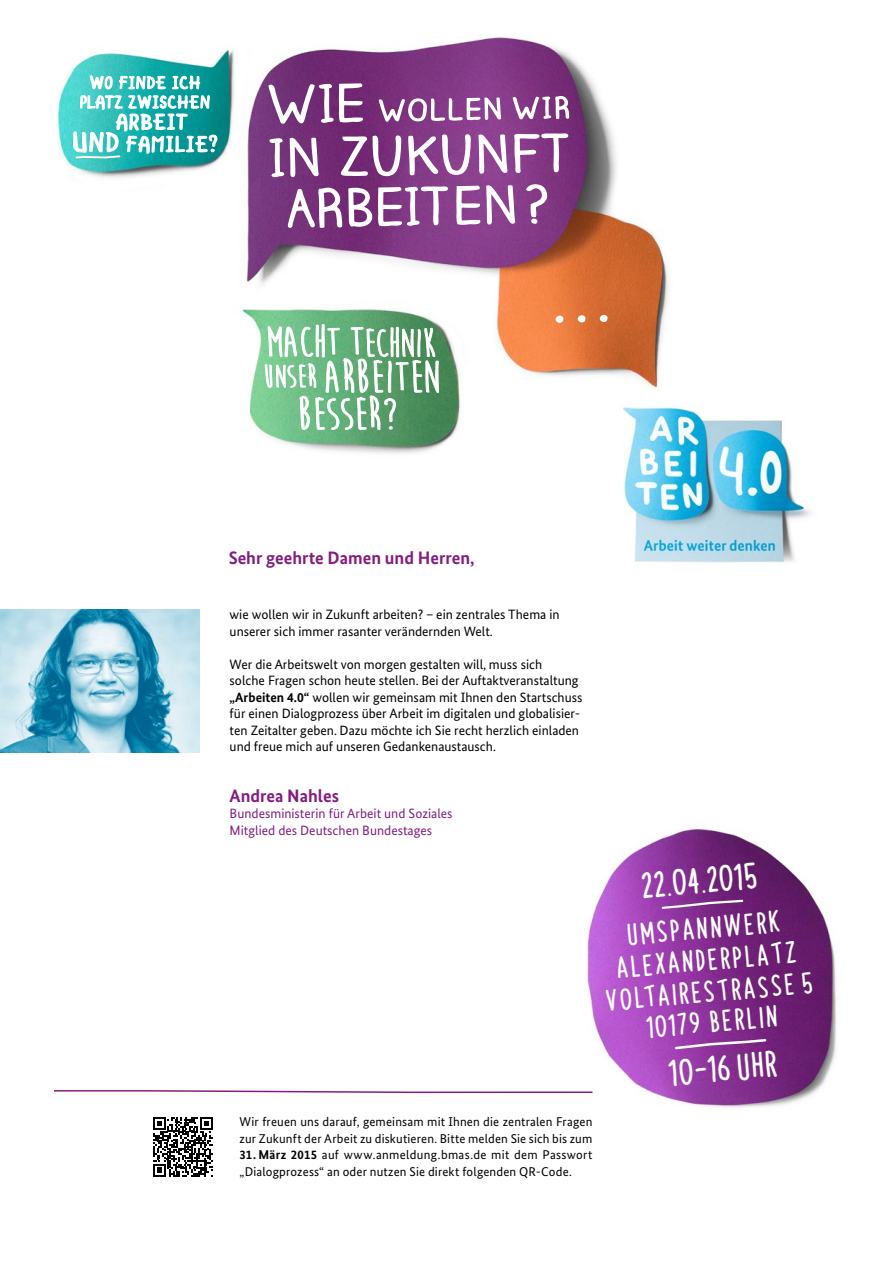
<style>
.page{position:relative;width:893px;height:1263px;background:#fff}
.page>*{position:absolute;margin:0;border:0;box-sizing:border-box;transform-origin:0 0}
.t1{font:37.35px "NAL Hand";color:#fff}
.t2{font:30.75px/31.3px "NAL Hand";color:#fff;text-align:center}
.t3{font:700 18px "Bundes Sans";color:#831d82}
.t4{font:13.5px/16.5px "Bundes Sans";color:#000}
.t5{font:13.5px/16.5px "Bundes Sans";color:#831d82}
.t6{font:12.75px/16.5px "Bundes Sans";letter-spacing:.015em;color:#000}
.s1{font-weight:700}
</style>
<div class="page">
<img style="left:624px;top:409px;width:186px;height:154px">
<img style="left:263px;top:432px;width:192px;height:22px">
<img style="left:242px;top:56px;width:441px;height:376px">
<svg style="left:555px;top:314px;width:53px;height:10px"></svg>
<svg style="left:288px;top:286px;width:260px;height:99px"></svg>
<svg style="left:268px;top:164px;width:301px;height:122px"></svg>
<svg style="left:289px;top:37px;width:281px;height:127px"></svg>
<img style="left:57px;top:49px;width:232px;height:166px">
<svg style="left:73px;top:73px;width:144px;height:87px"></svg>
<img style="left:0;top:610px;width:200px;height:143px">
<img style="left:587px;top:828px;width:250px;height:280px">
<svg style="left:660px;top:898px;width:84px;height:12px"></svg>
<svg style="left:673px;top:1037px;width:95px;height:14px"></svg>
<svg style="left:153px;top:1117px;width:60px;height:59px"></svg>
<svg style="left:54px;top:1089px;width:540px;height:5px"></svg>
<h3 class="t3" style="left:229px;top:547px;width:247px">Sehr geehrte Damen und Herren,</h3>
<p class="t4" style="left:230px;top:606px;width:332px">wie wollen wir in Zukunft arbeiten? – ein zentrales Thema in unserer sich immer rasanter verändernden Welt.</p>
<p class="t4" style="left:230px;top:656px;width:354px">Wer die Arbeitswelt von morgen gestalten will, muss sich<br>solche Fragen schon heute stellen. Bei der Auftaktveranstaltung <span class="s1">„Arbeiten 4.0“</span> wollen wir gemeinsam mit Ihnen den Startschuss für einen Dialogprozess über Arbeit im digitalen und globalisier&shy;ten Zeitalter geben. Dazu möchte ich Sie recht herzlich einladen und freue mich auf unseren Gedankenaustausch.</p>
<h3 class="t3" style="left:230px;top:784px;width:111px">Andrea Nahles</h3>
<p class="t5" style="left:230px;top:805px;width:224px">Bundesministerin für Arbeit und Soziales<br>Mitglied des Deutschen Bundestages</p>
<p class="t6" style="left:240px;top:1114px;width:354px">Wir freuen uns darauf, gemeinsam mit Ihnen die zentralen Fragen zur Zukunft der Arbeit zu diskutieren. Bitte melden Sie sich bis zum</p>
<p class="t6" style="left:240px;top:1147px;width:354px"><span class="s1">31. März 2015</span> auf www.anmeldung.bmas.de mit dem Passwort „Dialogprozess“ an oder nutzen Sie direkt folgenden QR-Code.</p>
<h1 class="t1" style="left:641px;top:864px;width:117px;rotate:-5deg">22.04.2015</h1>
<h2 class="t2" style="left:600px;top:921px;width:208px;rotate:-5deg">Umspannwerk<br>Alexanderplatz<br>VoltairestraSS e 5<br>10179 Berlin</h2>
<h1 class="t1" style="left:668px;top:1051px;width:109px;rotate:-5deg">10-16 Uhr</h1>
</div>
